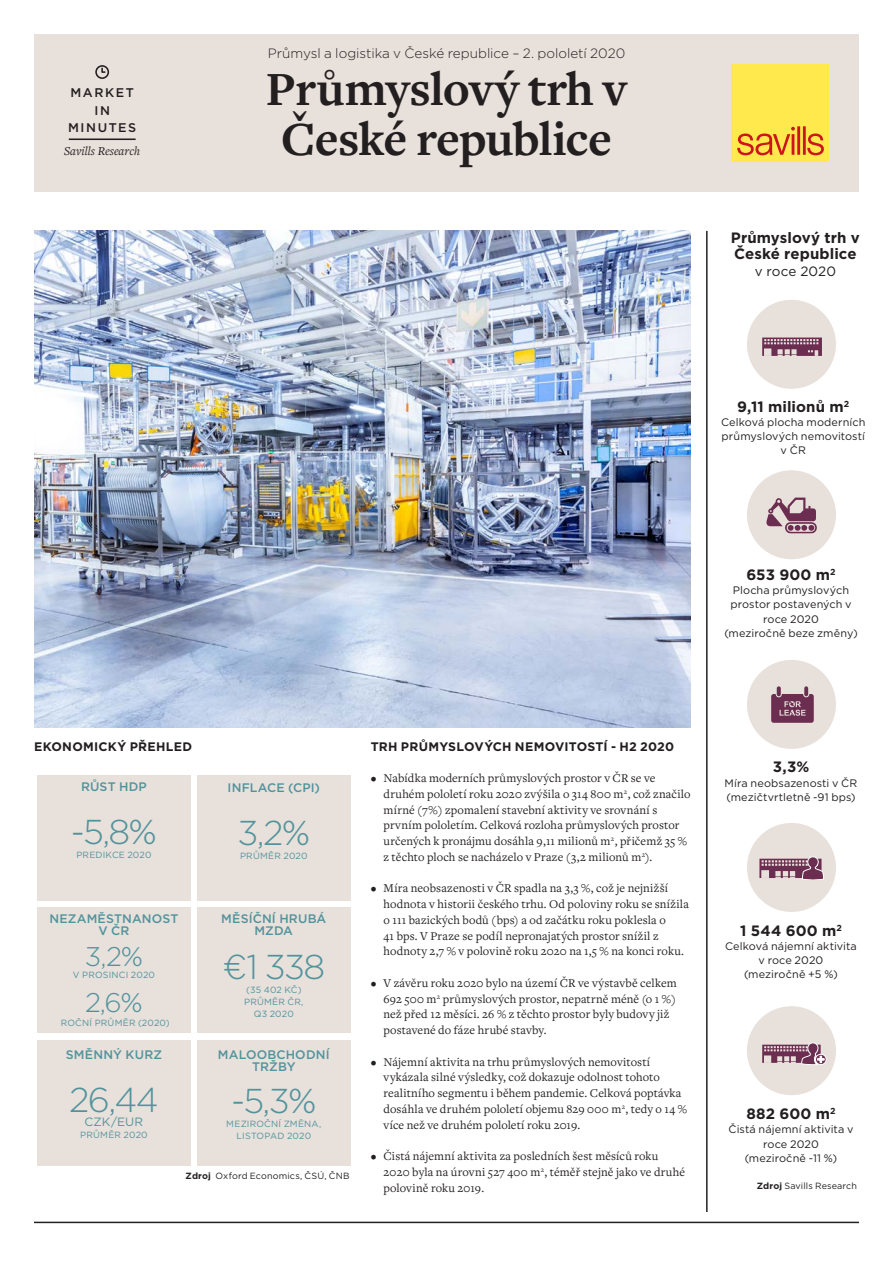
<style>
.page{position:relative;width:893px;height:1263px;background:#fff}
.page>*{position:absolute;margin:0;border:0;box-sizing:border-box;transform-origin:0 0}
.MiM_Title{font:700 49.5px "Freight Text Pro";letter-spacing:-.02em;color:#231f20}
.t1{font:300 34.5px "Gotham";letter-spacing:-.05em;color:#51939c}
.t2{font:300 27px "Gotham";color:#51939c}
.MiM_Stat{font:700 15px "Gotham";letter-spacing:.01em;color:#231f20}
.MiM_Box_Title{font:700 15px/16.5px "Gotham";letter-spacing:.005em;color:#231f20}
.MiM_Strapline{font:300 13.5px "Gotham";color:#231f20}
.MiM_Box_Title-2{font:13.5px "Gotham";color:#231f20}
.t3{font:500 12.6px "Gotham";letter-spacing:.125em;color:#231f20}
.t4{font:italic 12.6px "Freight Text Pro";color:#231f20}
.t5{font:12.3px/15.8px "Freight Text Pro";letter-spacing:.01em;color:#231f20}
.t6{font:500 12.3px/12px "Gotham";letter-spacing:.01em;color:#51939c;text-align:center}
.MiM_Body_Freight_1st{font:700 12.3px "Gotham";letter-spacing:.02em;color:#231f20}
.t7{font:12px "Gotham";letter-spacing:.005em;color:#51939c}
.MiM_Box_Body_Centred{font:10.8px/14.2px "Gotham";letter-spacing:.01em;color:#231f20;text-align:center}
.t8{font:9px "Gotham";letter-spacing:.02em;color:#51939c}
.MiM_Credit_Right{font:9px "Gotham";letter-spacing:.015em;color:#231f20}
.s1{font-weight:700}
</style>
<div class="page">
<img style="left:34px;top:231px;width:657px;height:496px">
<hr style="left:34px;top:1222px;width:825px;height:1px;background:#231f20">
<div style="left:747px;top:660px;width:89px;height:89px;background:#e8e0db;border-radius:50%"></div>
<svg style="left:777px;top:686px;width:4px;height:10px"></svg>
<svg style="left:804px;top:686px;width:4px;height:10px"></svg>
<svg style="left:771px;top:694px;width:43px;height:29px"></svg>
<div style="left:747px;top:470px;width:89px;height:89px;background:#e8e0db;border-radius:50%"></div>
<svg style="left:766px;top:498px;width:51px;height:35px"></svg>
<div style="left:747px;top:300px;width:89px;height:89px;background:#e8e0db;border-radius:50%"></div>
<svg style="left:762px;top:338px;width:60px;height:18px"></svg>
<div style="left:747px;top:1006px;width:89px;height:89px;background:#e8e0db;border-radius:50%"></div>
<svg style="left:762px;top:1042px;width:65px;height:23px"></svg>
<div style="left:747px;top:823px;width:89px;height:89px;background:#e8e0db;border-radius:50%"></div>
<svg style="left:759px;top:856px;width:64px;height:24px"></svg>
<div style="left:37px;top:775px;width:154px;height:125px;background:#e8e0db"></div>
<div style="left:197px;top:775px;width:154px;height:125px;background:#e8e0db"></div>
<div style="left:37px;top:907px;width:154px;height:125px;background:#e8e0db"></div>
<div style="left:197px;top:907px;width:154px;height:125px;background:#e8e0db"></div>
<div style="left:37px;top:1040px;width:154px;height:125px;background:#e8e0db"></div>
<div style="left:197px;top:1040px;width:154px;height:125px;background:#e8e0db"></div>
<div style="left:34px;top:34px;width:825px;height:157px;background:#e8e0db"></div>
<div style="left:731px;top:64px;width:98px;height:98px;background:#ffe94d"></div>
<svg style="left:737px;top:126px;width:87px;height:29px"></svg>
<hr style="left:706px;top:231px;width:2px;height:981px;background:#231f20">
<hr style="left:69px;top:138px;width:67px;height:2px;background:#231f20">
<div style="left:95px;top:65px;width:14px;height:14px;border:2px solid #231f20;border-radius:50%"></div>
<svg style="left:101px;top:67px;width:5px;height:6px"></svg>
<p class="t3" style="left:71px;top:85px;width:65px">MARKET</p>
<p class="t3" style="left:94px;top:102px;width:17px">IN</p>
<p class="t3" style="left:68px;top:119px;width:70px">MINUTES</p>
<p class="t4" style="left:64px;top:142px;width:78px">Savills Research</p>
<p class="MiM_Strapline" style="left:268px;top:44px;width:359px">Průmysl a logistika v České republice – 2. pololetí 2020</p>
<p class="MiM_Title" style="left:266px;top:56px;width:363px">Průmyslový trh v</p>
<p class="MiM_Title" style="left:281px;top:106px;width:332px">České republice</p>
<p class="MiM_Box_Title" style="left:731px;top:229px;width:130px">Průmyslový trh v<br>České republice</p>
<p class="MiM_Box_Title-2" style="left:755px;top:262px;width:83px">v roce 2020</p>
<p class="MiM_Stat" style="left:737px;top:396px;width:113px">9,11 milionů m<sup>2</sup></p>
<p class="MiM_Box_Body_Centred" style="left:721px;top:415px;width:146px">Celková plocha moderních průmyslových nemovitostí v ČR</p>
<p class="MiM_Stat" style="left:746px;top:565px;width:91px">653 900 m<sup>2</sup></p>
<p class="MiM_Box_Body_Centred" style="left:724px;top:583px;width:135px">Plocha průmyslových prostor postavených v roce 2020<br>(meziročně beze změny)</p>
<p class="MiM_Body_Freight_1st" style="left:34px;top:738px;width:160px">EKONOMICKÝ PŘEHLED</p>
<p class="MiM_Body_Freight_1st" style="left:371px;top:738px;width:305px">TRH PRŮMYSLOVÝCH NEMOVITOSTÍ - H2 2020</p>
<p class="t5" style="left:384px;top:770px;width:308px;text-indent:-13px">• Nabídka moderních průmyslových prostor v ČR se ve druhém pololetí roku 2020 zvýšila o 314 800 m<sup>2</sup>, což značilo mírné (7%) zpomalení stavební aktivity ve srovnání s prvním pololetím. Celková rozloha průmyslových prostor určených k pronájmu dosáhla 9,11 milionů m<sup>2</sup>, přičemž 35 % z těchto ploch se nacházelo v Praze (3,2 milionů m<sup>2</sup>).</p>
<p class="t5" style="left:384px;top:880px;width:307px;text-indent:-13px">• Míra neobsazenosti v ČR spadla na 3,3 %, což je nejnižší hodnota v historii českého trhu. Od poloviny roku se snížila o 111 bazických bodů (bps) a od začátku roku poklesla o<br>41 bps. V Praze se podíl nepronajatých prostor snížil z hodnoty 2,7 % v polovině roku 2020 na 1,5 % na konci roku.</p>
<p class="t5" style="left:384px;top:974px;width:295px;text-indent:-13px">• V závěru roku 2020 bylo na území ČR ve výstavbě celkem 692 500 m<sup>2</sup> průmyslových prostor, nepatrně méně (o 1 %) než před 12 měsíci. 26 % z těchto prostor byly budovy již postavené do fáze hrubé stavby.</p>
<p class="t5" style="left:384px;top:1053px;width:305px;text-indent:-13px">• Nájemní aktivita na trhu průmyslových nemovitostí vykázala silné výsledky, což dokazuje odolnost tohoto realitního segmentu i během pandemie. Celková poptávka dosáhla ve druhém pololetí objemu 829 000 m<sup>2</sup>, tedy o 14 % více než ve druhém pololetí roku 2019.</p>
<p class="t5" style="left:384px;top:1148px;width:303px;text-indent:-13px">• Čistá nájemní aktivita za posledních šest měsíců roku<br>2020 byla na úrovni 527 400 m<sup>2</sup>, téměř stejně jako ve druhé polovině roku 2019.</p>
<p class="t6" style="left:81px;top:780px;width:67px">RŮST HDP</p>
<p class="t1" style="left:71px;top:810px;width:88px">-5,8%</p>
<p class="t8" style="left:76px;top:849px;width:77px">PREDIKCE 2020</p>
<p class="t6" style="left:228px;top:781px;width:94px">INFLACE (CPI)</p>
<p class="t1" style="left:238px;top:811px;width:74px">3,2%</p>
<p class="t8" style="left:240px;top:850px;width:69px">PRŮMĚR 2020</p>
<p class="t6" style="left:221px;top:912px;width:107px">MĚSÍČNÍ HRUBÁ</p>
<p class="t6" style="left:255px;top:924px;width:40px">MZDA</p>
<p class="t1" style="left:223px;top:945px;width:104px">€1 338</p>
<p class="t8" style="left:246px;top:984px;width:57px">(35 402 KČ)</p>
<p class="t8" style="left:244px;top:996px;width:61px">PRŮMĚR ČR,</p>
<p class="t8" style="left:254px;top:1008px;width:41px">Q3 2020</p>
<p class="t6" style="left:50px;top:912px;width:130px">NEZAMĚSTNANOST<br>V ČR</p>
<p class="t2" style="left:85px;top:939px;width:60px">3,2%</p>
<p class="t8" style="left:73px;top:969px;width:84px">V PROSINCI 2020</p>
<p class="t2" style="left:85px;top:985px;width:59px">2,6%</p>
<p class="t8" style="left:61px;top:1017px;width:110px">ROČNÍ PRŮMĚR (2020)</p>
<p class="t6" style="left:218px;top:1048px;width:113px">MALOOBCHODNÍ<br>TRŽBY</p>
<p class="t6" style="left:66px;top:1048px;width:98px">SMĚNNÝ KURZ</p>
<p class="t1" style="left:69px;top:1078px;width:91px">26,44</p>
<p class="t7" style="left:85px;top:1114px;width:60px">CZK/EUR</p>
<p class="t8" style="left:80px;top:1129px;width:69px">PRŮMĚR 2020</p>
<p class="t1" style="left:231px;top:1079px;width:87px">-5,3%</p>
<p class="t8" style="left:237px;top:1130px;width:76px">LISTOPAD 2020</p>
<p class="t8" style="left:226px;top:1118px;width:97px">MEZIROČNÍ ZMĚNA,</p>
<p class="MiM_Credit_Right" style="left:186px;top:1169px;width:166px"><span class="s1">Zdroj</span> Oxford Economics, ČSÚ, ČNB</p>
<p class="MiM_Stat" style="left:773px;top:757px;width:38px">3,3%</p>
<p class="MiM_Box_Body_Centred" style="left:725px;top:775px;width:134px;text-align:left">Míra neobsazenosti v ČR (mezičtvrtletně -91 bps)</p>
<p class="MiM_Stat" style="left:740px;top:920px;width:103px">1 544 600 m<sup>2</sup></p>
<p class="MiM_Box_Body_Centred" style="left:725px;top:939px;width:133px">Celková nájemní aktivita v roce 2020<br>(meziročně +5 %)</p>
<p class="MiM_Stat" style="left:746px;top:1104px;width:91px">882 600 m<sup>2</sup></p>
<p class="MiM_Box_Body_Centred" style="left:728px;top:1122px;width:127px">Čistá nájemní aktivita v roce 2020</p>
<p class="MiM_Box_Body_Centred" style="left:745px;top:1151px;width:94px">(meziročně -11 %)</p>
<p class="MiM_Credit_Right" style="left:757px;top:1180px;width:102px"><span class="s1">Zdroj</span> Savills Research</p>
</div>
